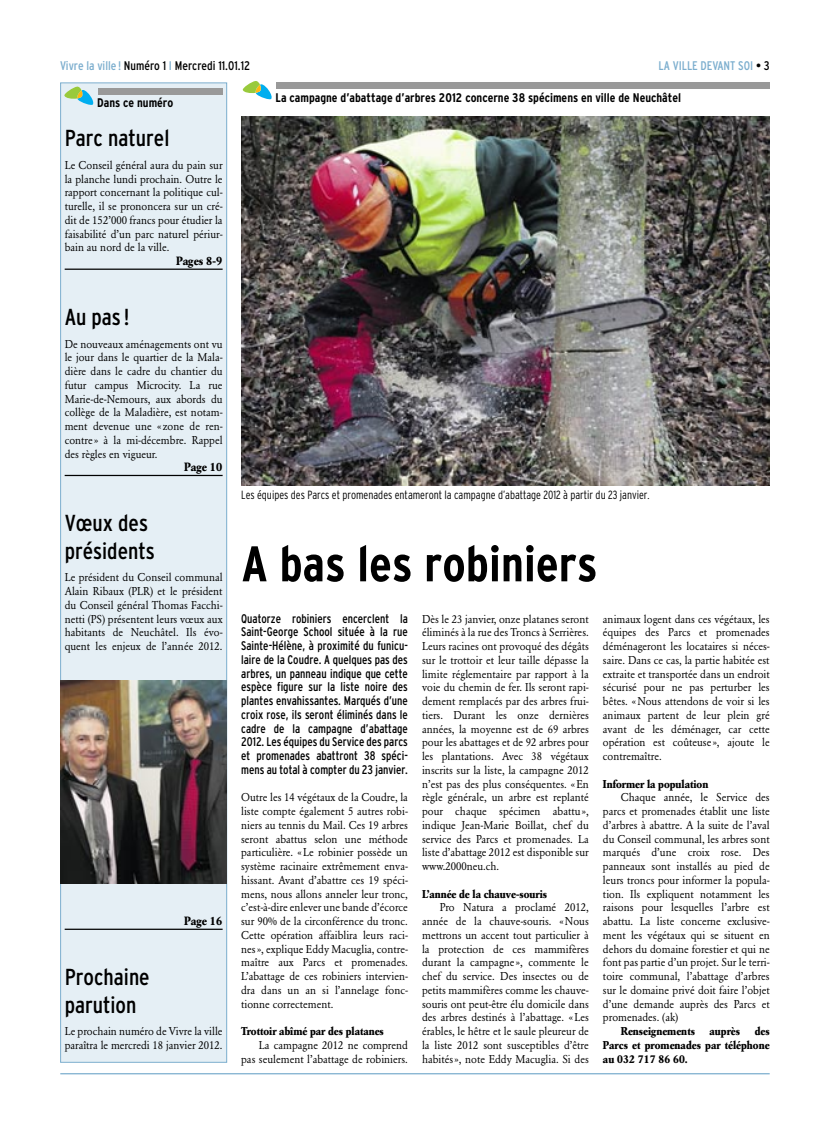
<style>
.page{position:relative;width:830px;height:1134px;background:#fff}
.page>*{position:absolute;margin:0;border:0;box-sizing:border-box;transform-origin:0 0}
.t1{font:700 condensed 50px "Interstate";color:#000}
.t2{font:condensed 23.12px/27.5px "Interstate";color:#000}
.t3{font:condensed 12.5px/13.8px "Interstate";color:#000;text-align:justify;scale:.95 1}
.t4{font:700 condensed 12.5px "Interstate";color:#000}
.t5{font:condensed 12.5px "Interstate";color:#000}
.t6{font:condensed 12.5px "Interstate";color:#7caece}
.t7{font:300 condensed 11.88px "Interstate";color:#000;scale:.95 1}
.t8{font:700 11.88px "Garamond BE";color:#000;scale:.95 1}
.t9{font:11.25px/13.8px "Garamond BE";color:#000;text-align:justify;scale:.95 1}
.t10{font:700 11.25px/13.8px "Garamond BE";color:#000;text-align:justify;scale:.95 1}
.s1{color:#7caece}
.s2{color:#000}
</style>
<div class="page">
<hr style="left:60px;top:1073px;width:709px;height:1px;background:#7caece">
<svg style="left:243px;top:81px;width:28px;height:18px"></svg>
<div style="left:276px;top:83px;width:493px;height:6px;background:#999"></div>
<div style="left:61px;top:83px;width:165px;height:979px;background:#e5eff5"></div>
<div style="left:60px;top:83px;width:167px;height:979px;border:1px solid #7caece"></div>
<hr style="left:65px;top:269px;width:157px;height:1px;background:#000">
<hr style="left:65px;top:475px;width:157px;height:1px;background:#000">
<hr style="left:65px;top:929px;width:157px;height:1px;background:#000">
<svg style="left:64px;top:87px;width:29px;height:18px"></svg>
<div style="left:98px;top:88px;width:124px;height:6px;background:#999"></div>
<img style="left:61px;top:680px;width:165px;height:204px">
<img style="left:241px;top:117px;width:528px;height:368px">
<p class="t5" style="left:60px;top:61px;width:191px"><span class="s1">Vivre la ville !</span> Numéro 1 <span class="s1">I</span> Mercredi 11.01.12</p>
<p class="t6" style="left:658px;top:61px;width:113px">LA VILLE DEVANT SOI <span class="s2">• 3</span></p>
<p class="t4" style="left:275px;top:93px;width:407px">La campagne d’abattage d’arbres 2012 concerne 38 spécimens en ville de Neuchâtel</p>
<h2 class="t2" style="left:65px;top:126px;width:106px">Parc naturel</h2>
<p class="t9" style="left:65px;top:159px;width:168px">Le Conseil général aura du pain sur la planche lundi prochain. Outre le rapport concernant la politique cul&shy;turelle, il se prononcera sur un cré&shy;dit de 152’000 francs pour étudier la faisabilité d’un parc naturel périur&shy;bain au nord de la ville.</p>
<p class="t8" style="left:176px;top:256px;width:50px">Pages 8-9</p>
<p class="t4" style="left:97px;top:98px;width:78px">Dans ce numéro</p>
<h2 class="t2" style="left:65px;top:305px;width:66px">Au pas !</h2>
<p class="t9" style="left:65px;top:338px;width:168px">De nouveaux aménagements ont vu le jour dans le quartier de la Mala - dière dans le cadre du chantier du futur campus Microcity. La rue Marie-de-Nemours, aux abords du collège de la Maladière, est notam&shy;ment devenue une «zone de ren&shy;contre» à la mi-décembre. Rappel des règles en vigueur.</p>
<p class="t8" style="left:184px;top:462px;width:42px">Page 10</p>
<h2 class="t2" style="left:65px;top:511px;width:92px">Vœux des présidents</h2>
<p class="t9" style="left:65px;top:571px;width:168px">Le président du Conseil communal Alain Ribaux (PLR) et le président du Conseil général Thomas Facchi&shy;netti (PS) présentent leurs vœux aux habitants de Neuchâtel. Ils évo&shy;quent les enjeux de l’année 2012.</p>
<p class="t8" style="left:184px;top:916px;width:42px">Page 16</p>
<h2 class="t2" style="left:65px;top:965px;width:86px">Prochaine parution</h2>
<p class="t9" style="left:65px;top:1025px;width:168px">Le prochain numéro de Vivre la ville paraîtra le mercredi 18 janvier 2012.</p>
<p class="t7" style="left:241px;top:490px;width:431px">Les équipes des Parcs et promenades entameront la campagne d’abattage 2012 à partir du 23 janvier.</p>
<h1 class="t1" style="left:241px;top:545px;width:358px">A bas les robiniers</h1>
<p class="t3" style="left:241px;top:612px;width:177px">Quatorze robiniers encerclent la Saint-George School située à la rue Sainte-Hélène, à proximité du funicu&shy;laire de la Coudre. A quelques pas des arbres, un panneau indique que cette espèce figure sur la liste noire des plantes envahissantes. Marqués d’une croix rose, ils seront éliminés dans le cadre de la campagne d’abattage 2012. Les équipes du Service des parcs et promenades abattront 38 spéci&shy;mens au total à compter du 23 janvier.</p>
<p class="t9" style="left:241px;top:791px;width:177px">Outre les 14 végétaux de la Coudre, la liste compte également 5 autres robi&shy;niers au tennis du Mail. Ces 19 arbres seront abattus selon une méthode particulière. «Le robinier possède un système racinaire extrêmement enva&shy;hissant. Avant d’abattre ces 19 spéci&shy;mens, nous allons anneler leur tronc, c’est-à-dire enlever une bande d’écorce sur 90% de la circonférence du tronc.<br>Cette opération affaiblira leurs raci&shy;nes», explique Eddy Macuglia, contre&shy;maître aux Parcs et promenades.<br>L’abattage de ces robiniers intervien&shy;dra dans un an si l’annelage fonc&shy;tionne correctement.</p>
<p class="t10" style="left:241px;top:1025px;width:152px">Trottoir abîmé par des platanes</p>
<p class="t9" style="left:241px;top:1039px;width:177px;text-align:right">La campagne 2012 ne comprend<br>pas seulement l’abattage de robiniers.</p>
<p class="t9" style="left:422px;top:613px;width:177px">Dès le 23 janvier, onze platanes seront éliminés à la rue des Troncs à Serrières.<br>Leurs racines ont provoqué des dégâts sur le trottoir et leur taille dépasse la limite réglementaire par rapport à la voie du chemin de fer. Ils seront rapi&shy;dement remplacés par des arbres frui&shy;tiers. Durant les onze dernières années, la moyenne est de 69 arbres pour les abattages et de 92 arbres pour les plantations. Avec 38 végétaux inscrits sur la liste, la campagne 2012 n’est pas des plus conséquentes. «En règle générale, un arbre est replanté pour chaque spécimen abattu», indique Jean-Marie Boillat, chef du service des Parcs et promenades. La liste d’abattage 2012 est disponible sur www.2000neu.ch.</p>
<p class="t10" style="left:422px;top:888px;width:133px">L’année de la chauve-souris</p>
<p class="t9" style="left:422px;top:901px;width:177px;text-indent:18px">Pro Natura a proclamé 2012, année de la chauve-souris. «Nous mettrons un accent tout particulier à la protection de ces mammifères durant la campagne», commente le chef du service. Des insectes ou de petits mammifères comme les chauve&shy;souris ont peut-être élu domicile dans des arbres destinés à l’abattage. «Les érables, le hêtre et le saule pleureur de la liste 2012 sont susceptibles d’être habités», note Eddy Macuglia. Si des</p>
<p class="t9" style="left:602px;top:613px;width:177px">animaux logent dans ces végétaux, les équipes des Parcs et promenades déménageront les locataires si néces&shy;saire. Dans ce cas, la partie habitée est extraite et transportée dans un endroit sécurisé pour ne pas perturber les bêtes. «Nous attendons de voir si les animaux partent de leur plein gré avant de les déménager, car cette opération est coûteuse», ajoute le contremaître.</p>
<p class="t10" style="left:602px;top:778px;width:112px">Informer la population</p>
<p class="t9" style="left:602px;top:791px;width:177px;text-indent:18px">Chaque année, le Service des parcs et promenades établit une liste d’arbres à abattre. A la suite de l’aval du Conseil communal, les arbres sont marqués d’une croix rose. Des panneaux sont installés au pied de leurs troncs pour informer la popula&shy;tion. Ils expliquent notamment les raisons pour lesquelles l’arbre est abattu. La liste concerne exclusive&shy;ment les végétaux qui se situent en dehors du domaine forestier et qui ne font pas partie d’un projet. Sur le terri&shy;toire communal, l’abattage d’arbres sur le domaine privé doit faire l’objet d’une demande auprès des Parcs et promenades. (ak)</p>
<p class="t10" style="left:620px;top:1025px;width:80px">Renseignements</p>
<p class="t10" style="left:709px;top:1025px;width:34px">auprès</p>
<p class="t10" style="left:602px;top:1025px;width:177px;text-indent:152px">des Parcs et promenades par téléphone au 032 717 86 60.</p>
</div>
